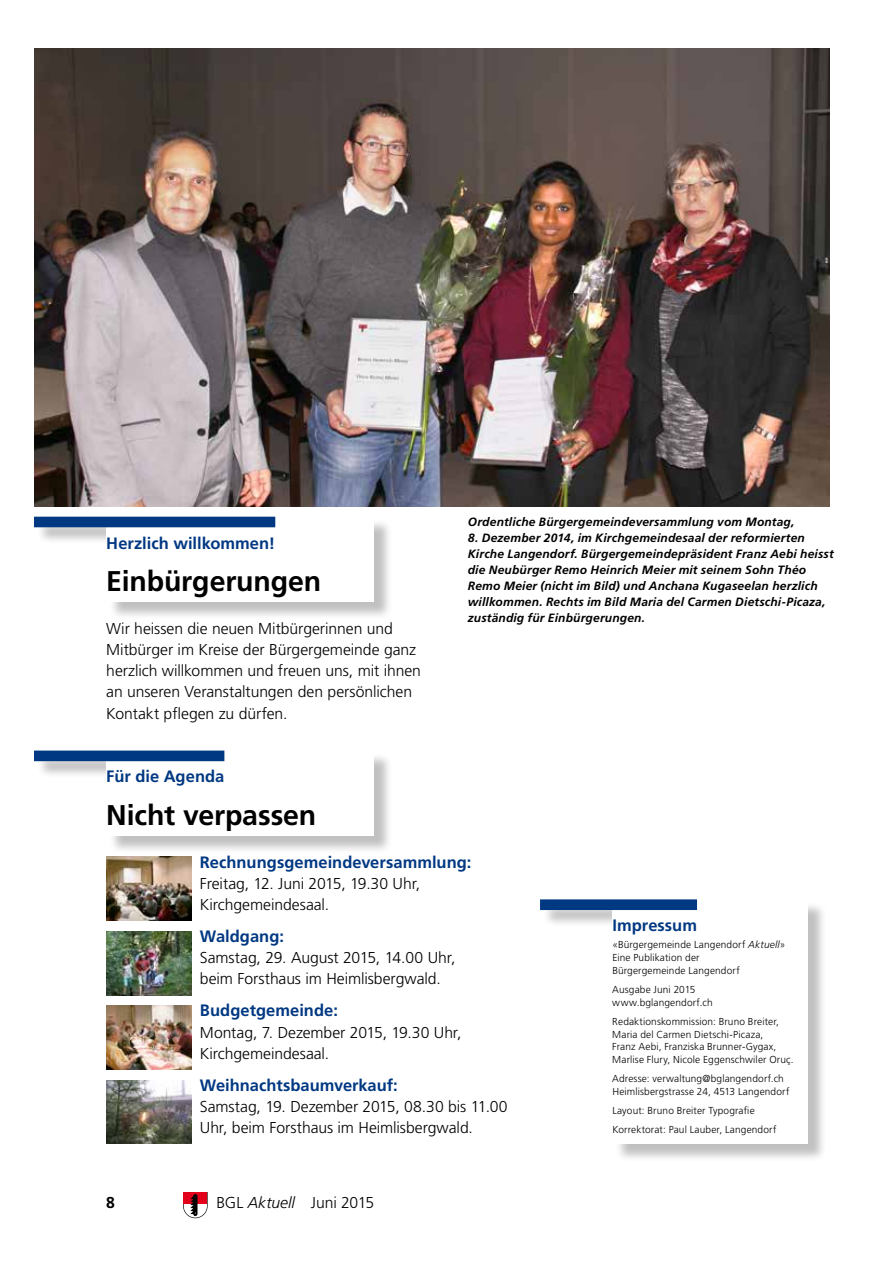
<style>
.page{position:relative;width:893px;height:1263px;background:#fff}
.page>*{position:absolute;margin:0;border:0;box-sizing:border-box;transform-origin:0 0}
.t1{font:700 28.5px "Frutiger";letter-spacing:-.005em;color:#000}
.t2{font:700 16.5px "Frutiger";color:#003882}
.t3{font:300 15.75px/21.3px "Frutiger";letter-spacing:-.005em;color:#000}
.t4{font:700 15.75px "Frutiger";color:#000}
.t5{font:italic 700 12px/15.9px "Frutiger";letter-spacing:.015em;color:#000}
.t6{font:300 10.2px/12.8px "Frutiger";letter-spacing:.015em;color:#000}
.s1{font-style:italic}
</style>
<div class="page">
<svg style="left:183px;top:1192px;width:25px;height:26px"></svg>
<img style="left:106px;top:1006px;width:85px;height:63px">
<img style="left:106px;top:857px;width:85px;height:64px">
<img style="left:106px;top:931px;width:85px;height:64px">
<div style="left:36px;top:753px;width:357px;height:101px;background:#000;opacity:.25"></div>
<div style="left:106px;top:750px;width:268px;height:86px;background:#fff"></div>
<div style="left:34px;top:750px;width:190px;height:11px;background:#003882"></div>
<img style="left:34px;top:49px;width:795px;height:457px">
<div style="left:542px;top:902px;width:285px;height:260px;background:#000;opacity:.25"></div>
<div style="left:612px;top:899px;width:196px;height:245px;background:#fff"></div>
<div style="left:540px;top:899px;width:157px;height:11px;background:#003882"></div>
<div style="left:36px;top:519px;width:357px;height:101px;background:#000;opacity:.25"></div>
<div style="left:106px;top:517px;width:268px;height:85px;background:#fff"></div>
<div style="left:34px;top:517px;width:241px;height:10px;background:#003882"></div>
<img style="left:106px;top:1080px;width:85px;height:64px">
<p class="t2" style="left:106px;top:533px;width:170px">Herzlich willkommen!</p>
<h1 class="t1" style="left:106px;top:564px;width:216px">Einbürgerungen</h1>
<p class="t3" style="left:106px;top:617px;width:316px">Wir heissen die neuen Mitbürgerinnen und Mitbürger im Kreise der Bürgergemeinde ganz herzlich willkommen und freuen uns, mit ihnen an -unseren Veranstaltungen den persönlichen Kontakt pflegen zu dürfen.</p>
<p class="t5" style="left:468px;top:514px;width:328px">Ordentliche Bürgergemeindeversammlung vom Montag,</p>
<p class="t5" style="left:468px;top:530px;width:368px">8. -Dezember 2014, im Kirchgemeindesaal der reformierten Kirche Langendorf. Bürgergemeindepräsident Franz Aebi heisst die Neubürger Remo Heinrich Meier mit seinem Sohn Théo Remo Meier (nicht im Bild) und Anchana Kugaseelan herzlich willkommen. Rechts im Bild Maria del Carmen Dietschi-Picaza, zuständig für Einbürgerungen.</p>
<p class="t2" style="left:106px;top:767px;width:120px">Für die Agenda</p>
<h1 class="t1" style="left:106px;top:798px;width:212px">Nicht verpassen</h1>
<p class="t2" style="left:200px;top:852px;width:273px">Rechnungsgemeindeversammlung:</p>
<p class="t3" style="left:200px;top:873px;width:222px">Freitag, 12. Juni 2015, 19.30 Uhr,<br>Kirchgemeindesaal.</p>
<p class="t2" style="left:200px;top:926px;width:86px">Waldgang:</p>
<p class="t3" style="left:200px;top:947px;width:257px">Samstag, 29. August 2015, 14.00 Uhr, beim Forsthaus im Heimlisbergwald.</p>
<p class="t2" style="left:200px;top:1001px;width:140px">Budgetgemeinde:</p>
<p class="t3" style="left:200px;top:1021px;width:263px">Montag, 7. Dezember 2015, 19. 30 Uhr,<br>Kirchgemeindesaal.</p>
<p class="t2" style="left:200px;top:1075px;width:199px">Weihnachtsbaumverkauf:</p>
<p class="t3" style="left:200px;top:1096px;width:309px">Samstag, 19. Dezember 2015, 08.30 bis 11.00<br>Uhr, beim Forsthaus im Heimlisbergwald.</p>
<p class="t4" style="left:106px;top:1193px;width:10px">8</p>
<p class="t3" style="left:216px;top:1191px;width:159px">BGL <span class="s1">Aktuell</span> Juni 2015</p>
<p class="t2" style="left:612px;top:916px;width:86px">Impressum</p>
<p class="t6" style="left:612px;top:938px;width:174px">«Bürgergemeinde Langendorf <span class="s1">Aktuell</span>»<br>Eine Publikation der<br>Bürgergemeinde Langendorf</p>
<p class="t6" style="left:612px;top:983px;width:102px">Ausgabe Juni 2015 www. bglangendorf.ch</p>
<p class="t6" style="left:612px;top:1015px;width:181px">Redaktionskommission: Bruno Breiter, Maria del Carmen Dietschi-Picaza,<br>Franz Aebi, Franziska Brunner-Gygax, Marlise Flury, Nicole Eggenschwiler Oruç.</p>
<p class="t6" style="left:612px;top:1072px;width:179px">Adresse: verwaltung@bglangendorf.ch<br>Heimlisbergstrasse 24, 4513 Langendorf</p>
<p class="t6" style="left:612px;top:1101px;width:166px;line-height:19.2px">Layout: Bruno Breiter Typografie<br>Korrektorat: Paul Lauber, Langendorf</p>
</div>
